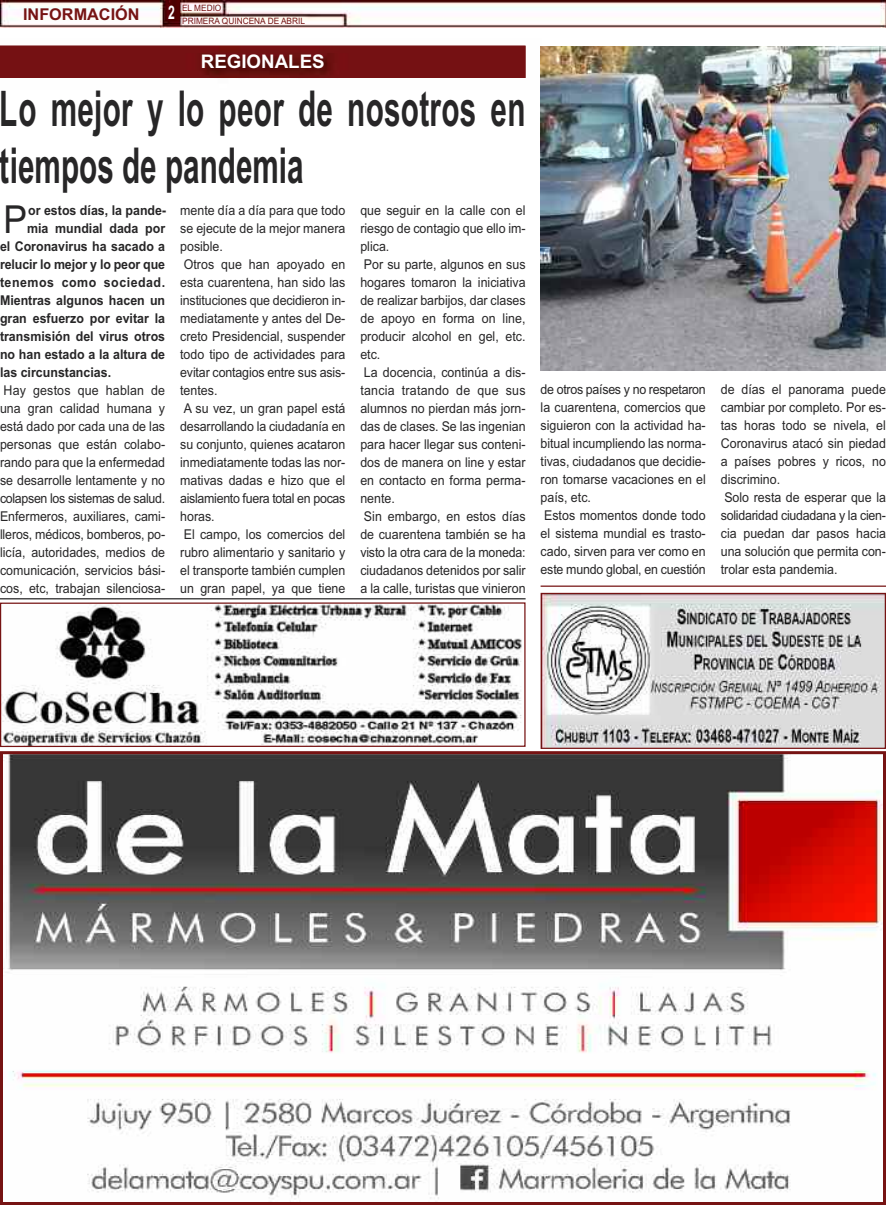
<style>
.page{position:relative;width:886px;height:1205px;background:#fff}
.page>*{position:absolute;margin:0;border:0;box-sizing:border-box;transform-origin:0 0}
.t1{font:700 49.5px/57px "Arial";letter-spacing:.01em;color:#272627;scale:.6 1}
.t2{font:38.62px "Arial";color:#272627;scale:.92 1}
.t3{font:700 18.75px "Arial";color:#fff}
.t4{font:700 18.75px "Arial";color:#fff;scale:.65 1}
.t5{font:700 16.25px "Arial";color:#761313}
.t6{font:13.5px/18px "Arial";color:#272627;scale:.92 1}
.t7{font:700 13.5px "Arial";color:#272627;scale:.92 1}
.t8{font:700 13.5px "Arial";letter-spacing:.04em;color:#272627;scale:.92 1}
.t9{font:8.75px/13.6px "Arial";color:#761313;scale:.95 1}
</style>
<div class="page">
<img style="left:0;top:0;width:886px;height:27px">
<img style="left:0;top:45px;width:526px;height:33px">
<img style="left:0;top:46px;width:525px;height:32px">
<img style="left:6px;top:755px;width:876px;height:444px">
<div style="left:0;top:751px;width:886px;height:454px;border:3px solid #761313"></div>
<hr style="left:0;top:598px;width:525px;height:1px;background:#272627">
<img style="left:2px;top:604px;width:520px;height:141px">
<div style="left:0;top:602px;width:525px;height:145px;border:1px solid #761313"></div>
<img style="left:542px;top:595px;width:342px;height:152px">
<div style="left:540px;top:593px;width:346px;height:156px;border:1px solid #761313"></div>
<hr style="left:540px;top:585px;width:346px;height:2px;background:#761313">
<img style="left:540px;top:46px;width:346px;height:325px">
<p class="t5" style="left:23px;top:5px;width:118px">InFOrMAcIón</p>
<p class="t9" style="left:182px;top:1px;width:131px">EL MEDIO<br>PRIMERA QUINCENA DE ABRIL</p>
<h3 class="t4" style="left:168px;top:1px;width:12px">2</h3>
<h3 class="t3" style="left:201px;top:51px;width:125px">rEgIOnALES</h3>
<h1 class="t1" style="left:0;top:80px;width:877px">Lo mejor y lo peor de nosotros en tiempos de pandemia</h1>
<h2 class="t2" style="left:4px;top:197px;width:27px">P</h2>
<p class="t7" style="left:28px;top:202px;width:152px">or estos días, la pande-</p>
<p class="t6" style="left:180px;top:201px;width:181px">mente día a día para que todo se ejecute de la mejor manera posible.<br>Otros que han apoyado en esta cuarentena, han sido las instituciones que decidieron in&shy;mediatamente y antes del De&shy;creto Presidencial, suspender todo tipo de actividades para evitar contagios entre sus asis&shy;tentes.<br>A su vez, un gran papel está desarrollando la ciudadanía en su conjunto, quienes acataron inmediatamente todas las nor&shy;mativas dadas e hizo que el aislamiento fuera total en pocas horas.<br>El campo, los comercios del rubro alimentario y sanitario y el transporte también cumplen un gran papel, ya que tiene</p>
<p class="t6" style="left:360px;top:201px;width:181px">que seguir en la calle con el riesgo de contagio que ello im&shy;plica.<br>Por su parte, algunos en sus hogares tomaron la iniciativa de realizar barbijos, dar clases de apoyo en forma on line, producir alcohol en gel, etc. etc.<br>La docencia, continúa a dis&shy;tancia tratando de que sus alumnos no pierdan más jorn&shy;das de clases. Se las ingenian para hacer llegar sus conteni&shy;dos de manera on line y estar en contacto en forma perma&shy;nente.<br>Sin embargo, en estos días de cuarentena también se ha visto la otra cara de la moneda: ciudadanos detenidos por salir a la calle, turistas que vinieron</p>
<p class="t7" style="left:27px;top:220px;width:152px">mia mundial dada por</p>
<p class="t7" style="left:0;top:238px;width:181px">el coronavirus ha sacado a</p>
<p class="t7" style="left:0;top:256px;width:181px">relucir lo mejor y lo peor que</p>
<p class="t8" style="left:0;top:274px;width:181px">tenemos como sociedad.</p>
<p class="t7" style="left:0;top:292px;width:181px">Mientras algunos hacen un</p>
<p class="t7" style="left:0;top:310px;width:181px">gran esfuerzo por evitar la</p>
<p class="t7" style="left:0;top:328px;width:181px">transmisión del virus otros</p>
<p class="t7" style="left:0;top:346px;width:181px">no han estado a la altura de</p>
<p class="t7" style="left:0;top:364px;width:122px">las circunstancias.</p>
<p class="t6" style="left:0;top:381px;width:181px;text-align:justify">Hay gestos que hablan de una gran calidad humana y está dado por cada una de las personas que están colabo&shy;rando para que la enfermedad se desarrolle lentamente y no colapsen los sistemas de salud.<br>Enfermeros, auxiliares, cami&shy;lleros, médicos, bomberos, po&shy;licía, autoridades, medios de comunicación, servicios bási&shy;cos, etc, trabajan silenciosa-</p>
<p class="t6" style="left:540px;top:380px;width:181px">de otros países y no respetaron la cuarentena, comercios que siguieron con la actividad ha&shy;bitual incumpliendo las norma&shy;tivas, ciudadanos que decidie&shy;ron tomarse vacaciones en el país, etc.<br>Estos momentos donde todo el sistema mundial es trasto&shy;cado, sirven para ver como en este mundo global, en cuestión</p>
<p class="t6" style="left:721px;top:380px;width:181px">de días el panorama puede cambiar por completo. Por es&shy;tas horas todo se nivela, el<br>Coronavirus atacó sin piedad a países pobres y ricos, no discrimino.<br>Solo resta de esperar que la solidaridad ciudadana y la cien&shy;cia puedan dar pasos hacia una solución que permita con&shy;trolar esta pandemia.</p>
</div>
